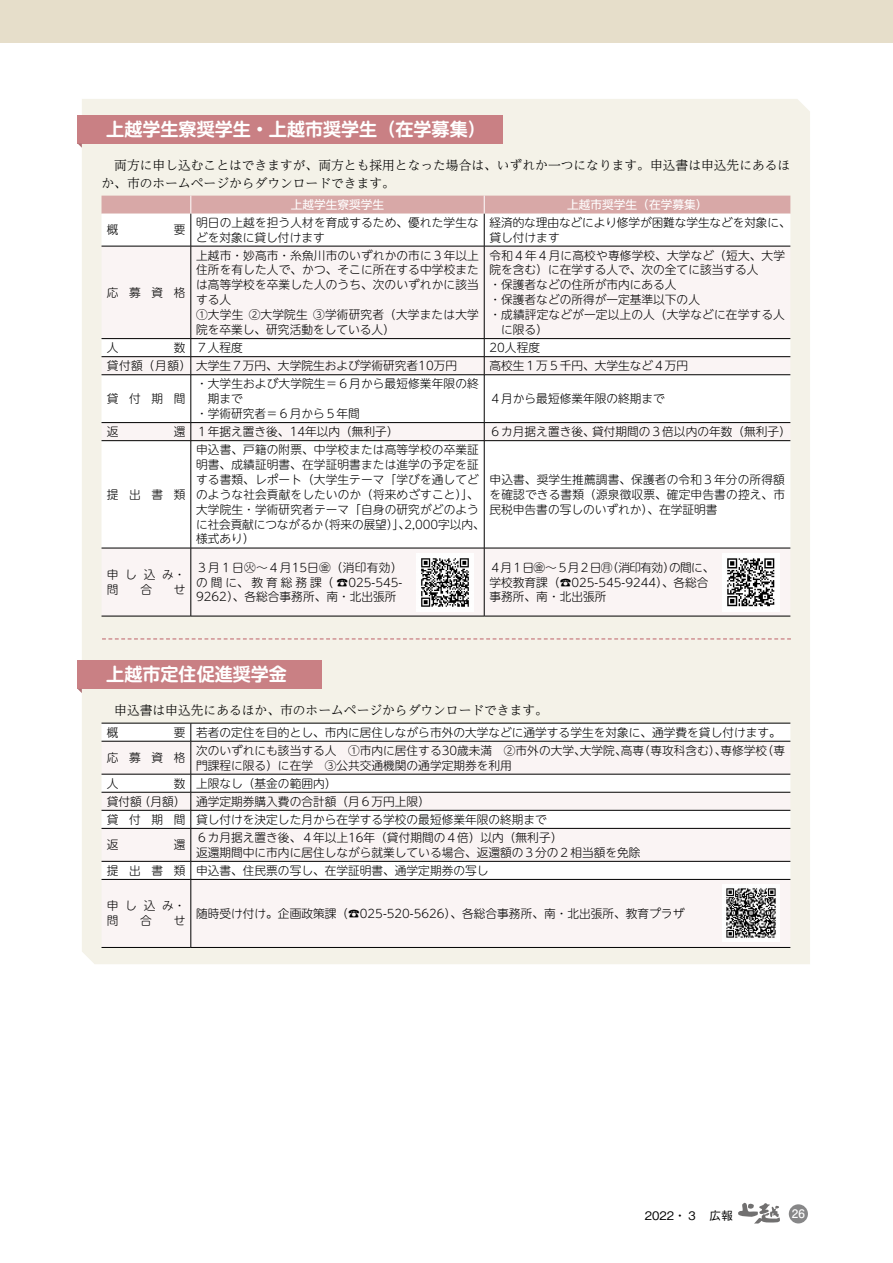
<style>
.page{position:relative;width:893px;height:1263px;background:#fff}
.page>*{position:absolute;margin:0;border:0;box-sizing:border-box;transform-origin:0 0}
.t1{font:700 18px "UD Shin M Go Pr 6 N De";color:#fff}
.t2{font:300 12.75px/18.1px "UD Reimin Pr 6 N";color:#000}
.t3{font:300 11.7px/14.9px "UD Shin M Go Pr 6 N";color:#000}
.t4{font:11.7px "UD Shin M Go Pr 6 N";color:#fff}
.t5{font:500 11.7px "Gothic BBB Pro";color:#000}
.t6{font:700 11.7px "Futo Go B101 Pro";color:#fff}
</style>
<div class="page">
<div style="left:0;top:0;width:893px;height:43px;background:#e6deca"></div>
<svg style="left:738px;top:1202px;width:42px;height:22px"></svg>
<div style="left:789px;top:1204px;width:19px;height:19px;background:#878788;border-radius:50%"></div>
<div style="left:82px;top:99px;width:728px;height:865px;background:#f4f2e8"></div>
<svg style="left:102px;top:214px;width:688px;height:32px"></svg>
<svg style="left:102px;top:247px;width:688px;height:369px;fill:#faf4f4"></svg>
<div style="left:102px;top:196px;width:688px;height:18px;background:#d8a8a7"></div>
<hr style="left:191px;top:214px;width:1px;height:32px;background:#000">
<hr style="left:484px;top:214px;width:1px;height:32px;background:#000">
<hr style="left:102px;top:246px;width:89px;height:1px;background:#000">
<hr style="left:191px;top:246px;width:293px;height:1px;background:#000">
<hr style="left:191px;top:246px;width:1px;height:92px;background:#000">
<hr style="left:484px;top:246px;width:306px;height:1px;background:#000">
<hr style="left:484px;top:246px;width:1px;height:92px;background:#000">
<hr style="left:102px;top:338px;width:89px;height:1px;background:#000">
<hr style="left:191px;top:338px;width:293px;height:1px;background:#000">
<hr style="left:484px;top:338px;width:306px;height:1px;background:#000">
<hr style="left:102px;top:356px;width:89px;height:1px;background:#000">
<hr style="left:191px;top:356px;width:293px;height:1px;background:#000">
<svg style="left:191px;top:339px;width:1px;height:35px"></svg>
<hr style="left:484px;top:356px;width:306px;height:1px;background:#000">
<svg style="left:484px;top:339px;width:1px;height:35px"></svg>
<hr style="left:102px;top:374px;width:89px;height:1px;background:#000">
<hr style="left:191px;top:374px;width:293px;height:1px;background:#000">
<hr style="left:191px;top:375px;width:1px;height:47px;background:#000">
<hr style="left:484px;top:374px;width:306px;height:1px;background:#000">
<hr style="left:484px;top:375px;width:1px;height:47px;background:#000">
<hr style="left:102px;top:422px;width:89px;height:1px;background:#000">
<hr style="left:191px;top:422px;width:293px;height:1px;background:#000">
<svg style="left:191px;top:423px;width:1px;height:17px"></svg>
<hr style="left:484px;top:422px;width:306px;height:1px;background:#000">
<svg style="left:484px;top:423px;width:1px;height:17px"></svg>
<hr style="left:102px;top:440px;width:89px;height:1px;background:#000">
<hr style="left:191px;top:440px;width:293px;height:1px;background:#000">
<hr style="left:191px;top:441px;width:1px;height:107px;background:#000">
<hr style="left:484px;top:440px;width:306px;height:1px;background:#000">
<hr style="left:484px;top:441px;width:1px;height:107px;background:#000">
<hr style="left:102px;top:548px;width:89px;height:1px;background:#000">
<hr style="left:191px;top:548px;width:293px;height:1px;background:#000">
<hr style="left:191px;top:548px;width:1px;height:68px;background:#000">
<hr style="left:484px;top:548px;width:306px;height:1px;background:#000">
<hr style="left:484px;top:548px;width:1px;height:68px;background:#000">
<hr style="left:102px;top:616px;width:89px;height:1px;background:#000">
<hr style="left:191px;top:616px;width:293px;height:1px;background:#000">
<hr style="left:484px;top:616px;width:306px;height:1px;background:#000">
<svg style="left:102px;top:724px;width:688px;height:17px"></svg>
<svg style="left:102px;top:742px;width:688px;height:205px;fill:#faf4f4"></svg>
<hr style="left:102px;top:723px;width:89px;height:1px;background:#000">
<hr style="left:191px;top:723px;width:599px;height:1px;background:#000">
<svg style="left:191px;top:723px;width:1px;height:18px"></svg>
<hr style="left:102px;top:741px;width:89px;height:1px;background:#000">
<hr style="left:191px;top:741px;width:599px;height:1px;background:#000">
<hr style="left:191px;top:741px;width:1px;height:33px;background:#000">
<hr style="left:102px;top:774px;width:89px;height:1px;background:#000">
<hr style="left:191px;top:774px;width:599px;height:1px;background:#000">
<hr style="left:102px;top:792px;width:89px;height:1px;background:#000">
<hr style="left:191px;top:792px;width:599px;height:1px;background:#000">
<hr style="left:102px;top:810px;width:89px;height:1px;background:#000">
<hr style="left:191px;top:810px;width:599px;height:1px;background:#000">
<svg style="left:191px;top:774px;width:1px;height:54px"></svg>
<hr style="left:102px;top:828px;width:89px;height:1px;background:#000">
<hr style="left:191px;top:828px;width:599px;height:1px;background:#000">
<hr style="left:191px;top:828px;width:1px;height:33px;background:#000">
<hr style="left:102px;top:861px;width:89px;height:1px;background:#000">
<hr style="left:191px;top:861px;width:599px;height:1px;background:#000">
<svg style="left:191px;top:861px;width:1px;height:18px"></svg>
<hr style="left:102px;top:879px;width:89px;height:1px;background:#000">
<hr style="left:191px;top:879px;width:599px;height:1px;background:#000">
<hr style="left:191px;top:880px;width:1px;height:67px;background:#000">
<hr style="left:102px;top:947px;width:89px;height:1px;background:#000">
<hr style="left:191px;top:947px;width:599px;height:1px;background:#000">
<div style="left:78px;top:115px;width:425px;height:29px;background:#c98084"></div>
<svg style="left:78px;top:143px;width:4px;height:5px"></svg>
<div style="left:78px;top:660px;width:244px;height:29px;background:#c98084"></div>
<img style="left:722px;top:554px;width:58px;height:57px">
<div style="left:722px;top:884px;width:58px;height:58px;background:#fff"></div>
<img style="left:726px;top:888px;width:50px;height:50px">
<img style="left:416px;top:554px;width:58px;height:57px">
<svg style="left:102px;top:638px;width:689px;height:1px"></svg>
<h1 class="t1" style="left:106px;top:114px;width:381px">上越学生寮奨学生・上越市奨学生（在学募集）</h1>
<p class="t2" style="left:102px;top:155px;width:690px">　両方に申し込むことはできますが、両方とも採用となった場合は、いずれか一つになります。申込書は申込先にあるほか、市のホームページからダウンロードできます。</p>
<p class="t4" style="left:291px;top:195px;width:95px">上越学生寮奨学生</p>
<p class="t4" style="left:567px;top:195px;width:142px">上越市奨学生（在学募集）</p>
<p class="t3" style="left:107px;top:222px;width:13px">概</p>
<p class="t3" style="left:174px;top:222px;width:13px">要</p>
<p class="t3" style="left:196px;top:214px;width:284px">明日の上越を担う人材を育成するため、優れた学生などを対象に貸し付けます</p>
<p class="t3" style="left:489px;top:214px;width:303px">経済的な理由などにより修学が困難な学生などを対象に、貸し付けます</p>
<p class="t3" style="left:107px;top:284px;width:80px">応募資格</p>
<p class="t3" style="left:196px;top:247px;width:284px">上越市・妙高市・糸魚川市のいずれかの市に３年以上住所を有した人で、かつ、そこに所在する中学校または高等学校を卒業した人のうち、次のいずれかに該当する人<br>①大学生 ②大学院生 ③学術研究者（大学または大学院を卒業し、研究活動をしている人）</p>
<p class="t3" style="left:489px;top:247px;width:297px">令和４年４月に高校や専修学校、大学など（短大、大学</p>
<p class="t3" style="left:489px;top:262px;width:282px">院を含む）に在学する人で、次の全てに該当する人　</p>
<p class="t3" style="left:489px;top:277px;width:200px">・保護者などの住所が市内にある人　</p>
<p class="t3" style="left:489px;top:292px;width:212px">・保護者などの所得が一定基準以下の人</p>
<p class="t3" style="left:489px;top:307px;width:297px">・成績評定などが一定以上の人（大学などに在学する人</p>
<p class="t3" style="left:501px;top:321px;width:48px">に限る）</p>
<p class="t3" style="left:107px;top:340px;width:13px">人</p>
<p class="t3" style="left:174px;top:340px;width:71px">数 ７人程度</p>
<p class="t3" style="left:489px;top:340px;width:52px">20人程度</p>
<p class="t3" style="left:107px;top:358px;width:352px">貸付額（月額）大学生７万円、大学院生および学術研究者10万円</p>
<p class="t3" style="left:489px;top:358px;width:200px">高校生１万５千円、大学生など４万円</p>
<p class="t3" style="left:107px;top:391px;width:80px">貸付期間</p>
<p class="t3" style="left:196px;top:376px;width:284px">・大学生および大学院生＝６月から最短修業年限の終</p>
<p class="t3" style="left:208px;top:391px;width:48px">期まで　</p>
<p class="t3" style="left:196px;top:405px;width:165px">・学術研究者＝６月から５年間</p>
<p class="t3" style="left:489px;top:391px;width:189px">４月から最短修業年限の終期まで　</p>
<p class="t3" style="left:107px;top:424px;width:13px">返</p>
<p class="t3" style="left:174px;top:424px;width:226px">還 １年据え置き後、14年以内（無利子）</p>
<p class="t3" style="left:489px;top:424px;width:303px">６カ月据え置き後、貸付期間の３倍以内の年数（無利子）</p>
<p class="t3" style="left:107px;top:486px;width:80px">提出書類</p>
<p class="t3" style="left:107px;top:567px;width:80px">申し込み・問</p>
<p class="t3" style="left:140px;top:581px;width:13px">合</p>
<p class="t3" style="left:174px;top:581px;width:13px">せ</p>
<p class="t3" style="left:196px;top:442px;width:290px">申込書、戸籍の附票、中学校または高等学校の卒業証明書、成績証明書、在学証明書または進学の予定を証する書類、レポート（大学生テーマ「学びを通してどのような社会貢献をしたいのか（将来めざすこと）」、大学院生・学術研究者テーマ「自身の研究がどのように社会貢献につながるか（将来の展望）」、2,000字以内、様式あり）</p>
<p class="t3" style="left:490px;top:471px;width:297px;text-align:justify">申込書、奨学生推薦調書、保護者の令和３年分の所得額を確認できる書類（源泉徴収票、確定申告書の控え、市民税申告書の写しのいずれか）、在学証明書</p>
<p class="t3" style="left:196px;top:559px;width:208px;text-align:justify">３月１日㊋～４月15日㊎（消印有効）の間に、教育総務課（ ☎025-545- 9262）、各総合事務所、南・北出張所</p>
<p class="t3" style="left:490px;top:559px;width:226px">４月１日㊎～５月２日㊊（消印有効）の間に、学校教育課（☎025-545-9244）、各総合事務所、南・北出張所</p>
<h1 class="t1" style="left:106px;top:659px;width:182px">上越市定住促進奨学金</h1>
<p class="t2" style="left:102px;top:701px;width:448px">　申込書は申込先にあるほか、市のホームページからダウンロードできます。</p>
<p class="t3" style="left:107px;top:724px;width:13px">概</p>
<p class="t3" style="left:107px;top:719px;width:675px;line-height:25.5px;text-indent:67px">要 若者の定住を目的とし、市内に居住しながら市外の大学などに通学する学生を対象に、通学費を貸し付けます。応募資格</p>
<p class="t3" style="left:196px;top:742px;width:590px">次のいずれにも該当する人　①市内に居住する30歳未満　②市外の大学、大学院、高専（専攻科含む）、専修学校（専門課程に限る）に在学　③公共交通機関の通学定期券を利用</p>
<p class="t3" style="left:107px;top:773px;width:442px;line-height:18px;text-indent:67px">数 上限なし（基金の範囲内）<br>貸付額（月額） 通学定期券購入費の合計額（月６万円上限）<br>貸 付 期 間 貸し付けを決定した月から在学する学校の最短修業年限の終期まで</p>
<p class="t3" style="left:107px;top:837px;width:13px">返</p>
<p class="t3" style="left:174px;top:837px;width:13px">還</p>
<p class="t3" style="left:196px;top:829px;width:446px">６カ月据え置き後、４年以上16年（貸付期間の４倍）以内（無利子）<br>返還期間中に市内に居住しながら就業している場合、返還額の３分の２相当額を免除</p>
<p class="t3" style="left:107px;top:862px;width:383px">提 出 書 類 申込書、住民票の写し、在学証明書、通学定期券の写し</p>
<p class="t3" style="left:107px;top:898px;width:80px">申し込み・問</p>
<p class="t3" style="left:107px;top:775px;width:13px">人</p>
<p class="t3" style="left:196px;top:905px;width:490px">随時受け付け。企画政策課（☎025-520-5626）、各総合事務所、南・北出張所、教育プラザ</p>
<p class="t3" style="left:140px;top:913px;width:13px">合</p>
<p class="t3" style="left:174px;top:913px;width:13px">せ</p>
<p class="t5" style="left:645px;top:1206px;width:89px">2022・３　広報</p>
<p class="t6" style="left:792px;top:1204px;width:15px">26</p>
</div>
